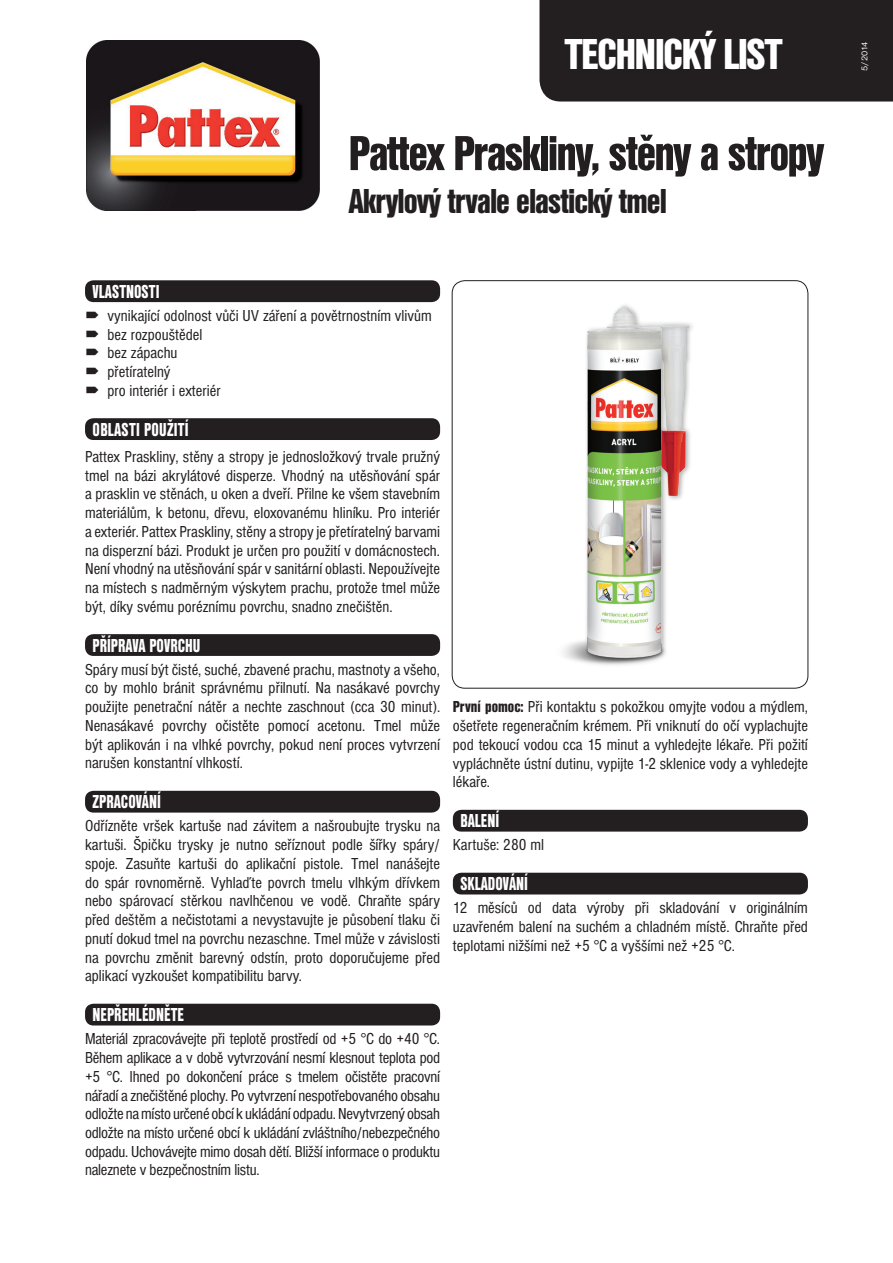
<style>
.page{position:relative;width:893px;height:1263px;background:#fff}
.page>*{position:absolute;margin:0;border:0;box-sizing:border-box;transform-origin:0 0}
.t1{font:51px "Nimbus Sans DOT Blac Cond";letter-spacing:-.035em;color:#231f20}
.t2{font:45px "Nimbus Sans DOT Blac Cond";letter-spacing:-.04em;color:#fff}
.t3{font:36px "Nimbus Sans DOT Blac Cond";letter-spacing:-.03em;color:#231f20}
.t4{font:19.5px "Nimbus Sans DOT Blac Cond";color:#fff;scale:.85 1}
.t5{font:condensed 16.5px/18.8px "Nimbus Sans DOT";color:#231f20;text-align:justify}
.t6{font:9px "Nimbus Sans DOT";color:#fff}
.s1{font-family:"Nimbus Sans DOT Blac Cond";font-stretch:normal}
</style>
<div class="page">
<div style="left:539px;top:0;width:354px;height:102px;background:#231f20"></div>
<img style="left:87px;top:40px;width:233px;height:171px">
<div style="left:85px;top:280px;width:355px;height:22px;background:#231f20;border-radius:9px"></div>
<div style="left:85px;top:418px;width:355px;height:22px;background:#231f20;border-radius:9px"></div>
<div style="left:85px;top:634px;width:355px;height:22px;background:#231f20;border-radius:9px"></div>
<div style="left:85px;top:791px;width:355px;height:21px;background:#231f20;border-radius:9px"></div>
<div style="left:85px;top:1004px;width:355px;height:21px;background:#231f20;border-radius:9px"></div>
<div style="left:453px;top:810px;width:355px;height:22px;background:#231f20;border-radius:9px"></div>
<div style="left:453px;top:873px;width:355px;height:21px;background:#231f20;border-radius:9px"></div>
<div style="left:452px;top:280px;width:356px;height:409px;border:1px solid #231f20;border-radius:13px"></div>
<img style="left:563px;top:305px;width:129px;height:360px">
<h2 class="t2" style="left:564px;top:28px;width:220px">TECHNICKÝ LIST</h2>
<p class="t6" style="left:860px;top:71px;width:31px;rotate:-90deg">5/2014</p>
<h1 class="t1" style="left:348px;top:124px;width:477px">Pattex Praskliny, stěny a stropy</h1>
<h3 class="t3" style="left:348px;top:181px;width:320px">Akrylový trvale elastický tmel</h3>
<p class="t4" style="left:93px;top:280px;width:80px">VLASTNOSTI</p>
<p class="t5" style="left:108px;top:306px;width:326px;text-align:left">vynikající odolnost vůči UV záření a povětrnostním vlivům bez rozpouštědel<br>bez zápachu<br>přetíratelný<br>pro interiér i exteriér</p>
<p class="t4" style="left:93px;top:418px;width:115px">OBLASTI POUŽiTÍ</p>
<p class="t5" style="left:85px;top:447px;width:357px">Pattex Praskliny, stěny a stropy je jednosložkový trvale pružný tmel na bázi akrylátové disperze. Vhodný na utěsňování spár a prasklin ve stěnách, u oken a dveří. Přilne ke všem stavebním materiálům, k betonu, dřevu, eloxovanému hliníku. Pro interiér a exteriér. Pattex Praskliny, stěny a stropy je přetíratelný barvami na disperzní bázi. Produkt je určen pro použití v domácnostech.<br>Není vhodný na utěsňování spár v sanitární oblasti. Nepoužívejte na místech s nadměrným výskytem prachu, protože tmel může být, díky svému poréznímu povrchu, snadno znečištěn.</p>
<p class="t4" style="left:93px;top:634px;width:129px">PŘÍPRAVA POVRCHU</p>
<p class="t5" style="left:85px;top:660px;width:357px">Spáry musí být čisté, suché, zbavené prachu, mastnoty a všeho, co by mohlo bránit správnému přilnutí. Na nasákavé povrchy použijte penetrační nátěr a nechte zaschnout (cca 30 minut).<br>Nenasákavé povrchy očistěte pomocí acetonu. Tmel může být aplikován i na vlhké povrchy, pokud není proces vytvrzení narušen konstantní vlhkostí.</p>
<p class="t4" style="left:93px;top:791px;width:82px">ZPRACOVÁNÍ</p>
<p class="t5" style="left:85px;top:817px;width:357px">Odřízněte vršek kartuše nad závitem a našroubujte trysku na kartuši. Špičku trysky je nutno seříznout podle šířky spáry/ spoje. Zasuňte kartuši do aplikační pistole. Tmel nanášejte do spár rovnoměrně. Vyhlaďte povrch tmelu vlhkým dřívkem nebo spárovací stěrkou navlhčenou ve vodě. Chraňte spáry před deštěm a nečistotami a nevystavujte je působení tlaku či pnutí dokud tmel na povrchu nezaschne. Tmel může v závislosti na povrchu změnit barevný odstín, proto doporučujeme před aplikací vyzkoušet kompatibilitu barvy.</p>
<p class="t4" style="left:93px;top:1004px;width:109px">NEPŘEHLÉDNĚTE</p>
<p class="t5" style="left:85px;top:1030px;width:357px">Materiál zpracovávejte při teplotě prostředí od +5 °C do +40 °C.<br>Během aplikace a v době vytvrzování nesmí klesnout teplota pod +5 °C. Ihned po dokončení práce s tmelem očistěte pracovní nářadí a znečištěné plochy. Po vytvrzení nespotřebovaného obsahu odložte na místo určené obcí k ukládání odpadu. Nevytvrzený obsah odložte na místo určené obcí k ukládání zvláštního/nebezpečného odpadu. Uchovávejte mimo dosah dětí. Bližší informace o produktu naleznete v bezpečnostním listu.</p>
<p class="t5" style="left:453px;top:698px;width:357px"><span class="s1">První pomoc:</span> Při kontaktu s pokožkou omyjte vodou a mýdlem, ošetřete regeneračním krémem. Při vniknutí do očí vyplachujte pod tekoucí vodou cca 15 minut a vyhledejte lékaře. Při požití vypláchněte ústní dutinu, vypijte 1-2 sklenice vody a vyhledejte lékaře.</p>
<p class="t4" style="left:460px;top:810px;width:47px">BALENÍ</p>
<p class="t5" style="left:453px;top:836px;width:93px">Kartuše: 280 ml</p>
<p class="t4" style="left:460px;top:873px;width:81px">SKLADOVÁNÍ</p>
<p class="t5" style="left:453px;top:899px;width:357px">12 měsíců od data výroby při skladování v originálním uzavřeném balení na suchém a chladném místě. Chraňte před teplotami nižšími než +5 °C a vyššími než +25 °C.</p>
</div>
